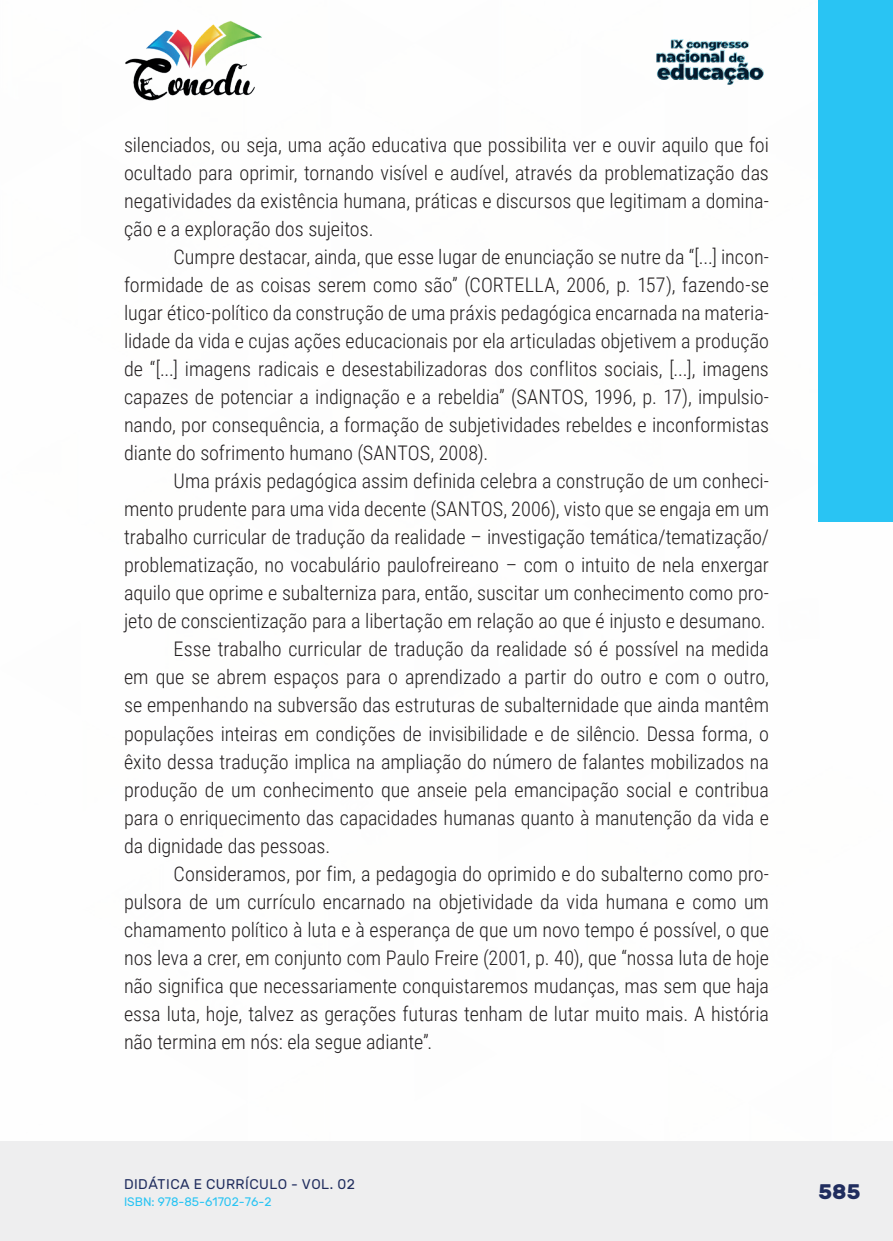
<style>
.page{position:relative;width:893px;height:1241px;background:#fff}
.page>*{position:absolute;margin:0;border:0;box-sizing:border-box;transform-origin:0 0}
.t1{font:700 21px "Rubik";color:#202d5e}
._9_CORPO{font:300 20.12px/28px "Roboto Condensed";letter-spacing:-.005em;color:#231f20;text-align:justify}
.t2{font:14px "Rubik";letter-spacing:.035em;color:#202d5e}
.t3{font:12.25px "Rubik";color:#29c4f3}
</style>
<div class="page">
<div style="left:0;top:1141px;width:893px;height:99px;background:#eeeeef"></div>
<div style="left:819px;top:0;width:74px;height:521px;background:#29c4f3"></div>
<img style="left:125px;top:20px;width:137px;height:81px">
<img style="left:656px;top:39px;width:108px;height:46px">
<p class="_9_CORPO" style="left:124px;top:130px;width:646px">silenciados, ou seja, uma ação educativa que possibilita ver e ouvir aquilo que foi ocultado para oprimir, tornando visível e audível, através da problematização das negatividades da existência humana, práticas e discursos que legitimam a domina&shy;ção e a exploração dos sujeitos.</p>
<p class="_9_CORPO" style="left:124px;top:242px;width:646px;text-indent:50px">Cumpre destacar, ainda, que esse lugar de enunciação se nutre da “[...] incon&shy;formidade de as coisas serem como são” (CORTELLA, 2006, p. 157), fazendo-se lugar ético-político da construção de uma práxis pedagógica encarnada na materia&shy;lidade da vida e cujas ações educacionais por ela articuladas objetivem a produção de “[...] imagens radicais e desestabilizadoras dos conflitos sociais, [...], imagens capazes de potenciar a indignação e a rebeldia” (SANTOS, 1996, p. 17), impulsio&shy;nando, por consequência, a formação de subjetividades rebeldes e inconformistas diante do sofrimento humano (SANTOS, 2008).</p>
<p class="_9_CORPO" style="left:124px;top:466px;width:646px;text-indent:50px">Uma práxis pedagógica assim definida celebra a construção de um conheci&shy;mento prudente para uma vida decente (SANTOS, 2006), visto que se engaja em um trabalho curricular de tradução da realidade – investigação temática/tematização/ problematização, no vocabulário paulofreireano – com o intuito de nela enxergar aquilo que oprime e subalterniza para, então, suscitar um conhecimento como pro&shy;jeto de conscientização para a libertação em relação ao que é injusto e desumano.</p>
<p class="_9_CORPO" style="left:124px;top:634px;width:646px;text-indent:50px">Esse trabalho curricular de tradução da realidade só é possível na medida em que se abrem espaços para o aprendizado a partir do outro e com o outro, se empenhando na subversão das estruturas de subalternidade que ainda mantêm populações inteiras em condições de invisibilidade e de silêncio. Dessa forma, o êxito dessa tradução implica na ampliação do número de falantes mobilizados na produção de um conhecimento que anseie pela emancipação social e contribua para o enriquecimento das capacidades humanas quanto à manutenção da vida e da dignidade das pessoas.</p>
<p class="_9_CORPO" style="left:124px;top:858px;width:646px;text-indent:50px">Consideramos, por fim, a pedagogia do oprimido e do subalterno como pro&shy;pulsora de um currículo encarnado na objetividade da vida humana e como um chamamento político à luta e à esperança de que um novo tempo é possível, o que nos leva a crer, em conjunto com Paulo Freire (2001, p. 40), que “nossa luta de hoje não significa que necessariamente conquistaremos mudanças, mas sem que haja essa luta, hoje, talvez as gerações futuras tenham de lutar muito mais. A história não termina em nós: ela segue adiante”.</p>
<p class="t2" style="left:124px;top:1175px;width:232px">DIDÁTICA E CURRÍCULO - VOL. 02</p>
<p class="t3" style="left:124px;top:1194px;width:149px">ISBN: 978-85-61702-76-2</p>
<p class="t1" style="left:819px;top:1179px;width:43px">585</p>
</div>
